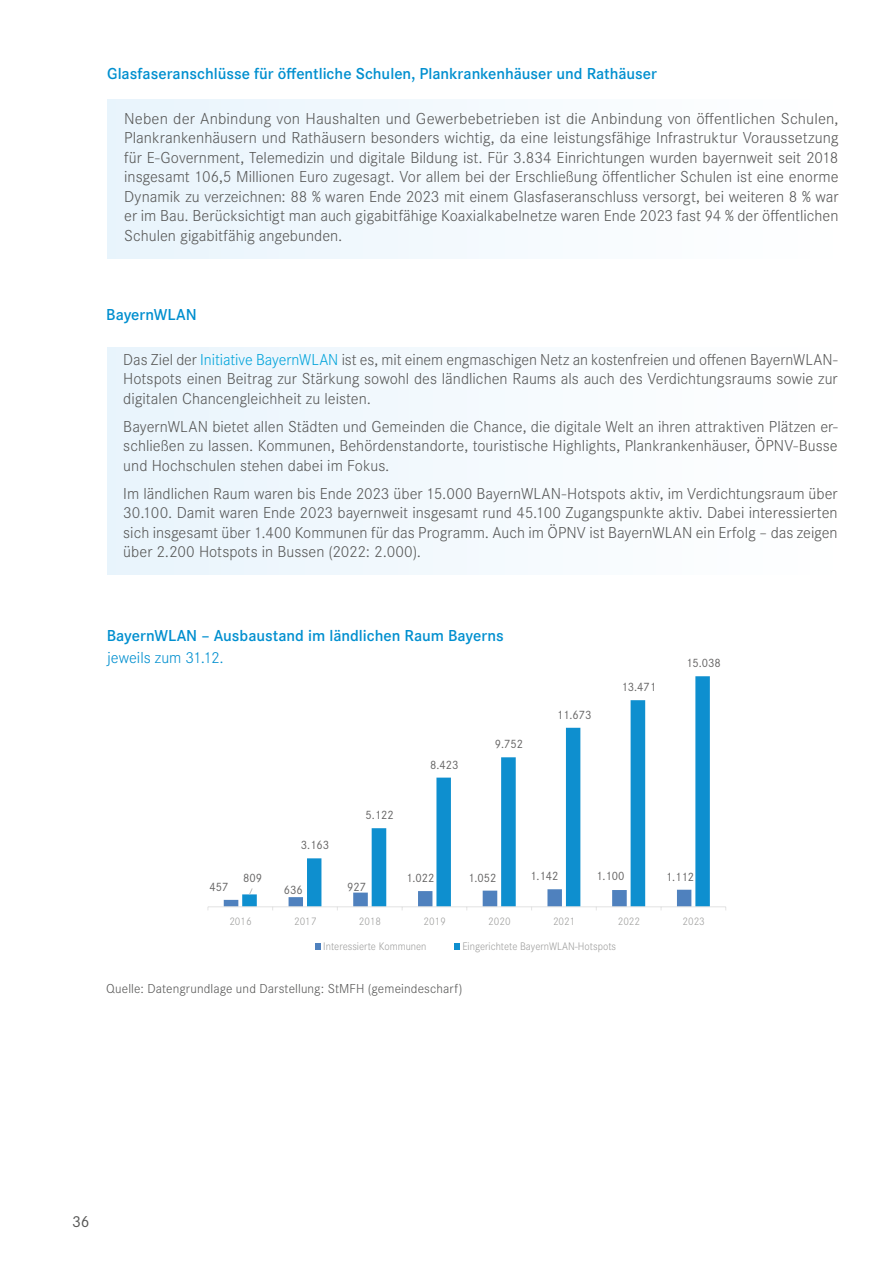
<style>
.page{position:relative;width:893px;height:1263px;background:#fff}
.page>*{position:absolute;margin:0;border:0;box-sizing:border-box;transform-origin:0 0}
.t1{font:300 16.5px/19.5px "Corporate S Pro";color:#575756;text-align:justify}
.t2{font:600 16.5px/22.5px "Corporate S Pro";color:#008fcf}
.t3{font:16.5px "Corporate S Pro";color:#575756}
.t4{font:300 13.5px "Corporate S Pro";letter-spacing:.01em;color:#575756}
.t5{font:12.6px "Corporate S Pro";color:#646363;scale:.94 1}
.t6{font:300 11.4px "Corporate S Pro";color:#9d9d9c;scale:.94 1}
.s1{color:#00a3da}
.s2{font-weight:300}
</style>
<div class="page">
<div style="left:107px;top:347px;width:740px;height:227px;background:#f3f9fd"></div>
<svg style="left:307px;top:676px;width:403px;height:230px"></svg>
<hr style="left:208px;top:906px;width:518px;height:1px;background:#e3e3e3">
<svg style="left:224px;top:887px;width:467px;height:23px"></svg>
<svg style="left:315px;top:944px;width:6px;height:6px"></svg>
<svg style="left:454px;top:944px;width:6px;height:6px"></svg>
<div style="left:107px;top:99px;width:740px;height:159px;background:#f4f9fe"></div>
<p class="t2" style="left:107px;top:61px;width:551px">Glasfaseranschlüsse für öffentliche Schulen, Plankrankenhäuser und Rathäuser</p>
<p class="t1" style="left:124px;top:108px;width:716px">Neben der Anbindung von Haushalten und Gewerbebetrieben ist die Anbindung von öffentlichen Schulen, Plankrankenhäusern und Rathäusern besonders wichtig, da eine leistungsfähige Infrastruktur Voraussetzung für E-Government, Telemedizin und digitale Bildung ist. Für 3.834 Einrichtungen wurden bayernweit seit 2018 insgesamt 106,5 Millionen Euro zugesagt. Vor allem bei der Erschließung öffentlicher Schulen ist eine enorme Dynamik zu verzeichnen: 88 % waren Ende 2023 mit einem Glasfaseranschluss versorgt, bei weiteren 8 % war er im Bau. Berücksichtigt man auch gigabitfähige Koaxialkabelnetze waren Ende 2023 fast 94 % der öffentlichen Schulen gigabitfähig angebunden.</p>
<p class="t2" style="left:106px;top:302px;width:92px">BayernWLAN</p>
<p class="t1" style="left:123px;top:348px;width:716px">Das Ziel der <span class="s1">Initiative BayernWLAN</span> ist es, mit einem engmaschigen Netz an kostenfreien und offenen BayernWLAN-Hotspots einen Beitrag zur Stärkung sowohl des ländlichen Raums als auch des Verdichtungsraums sowie zur digitalen Chancengleichheit zu leisten.</p>
<p class="t1" style="left:123px;top:415px;width:716px">BayernWLAN bietet allen Städten und Gemeinden die Chance, die digitale Welt an ihren attraktiven Plätzen er&shy;schließen zu lassen. Kommunen, Behördenstandorte, touristische Highlights, Plankrankenhäuser, ÖPNV-Busse und Hochschulen stehen dabei im Fokus.</p>
<p class="t1" style="left:123px;top:482px;width:716px">Im ländlichen Raum waren bis Ende 2023 über 15.000 BayernWLAN-Hotspots aktiv, im Verdichtungsraum über 30.100. Damit waren Ende 2023 bayernweit insgesamt rund 45.100 Zugangspunkte aktiv. Dabei interessierten sich insgesamt über 1.400 Kommunen für das Programm. Auch im ÖPNV ist BayernWLAN ein Erfolg – das zeigen über 2.200 Hotspots in Bussen (2022: 2.000).</p>
<p class="t2" style="left:107px;top:623px;width:398px">BayernWLAN – Ausbaustand im ländlichen Raum Bayerns <span class="s2">jeweils zum 31.12.</span></p>
<p class="t5" style="left:301px;top:836px;width:32px">3.163</p>
<p class="t5" style="left:365px;top:806px;width:32px">5.122</p>
<p class="t5" style="left:430px;top:755px;width:32px">8.423</p>
<p class="t5" style="left:495px;top:735px;width:32px">9.752</p>
<p class="t5" style="left:557px;top:705px;width:38px">11.673</p>
<p class="t5" style="left:621px;top:678px;width:38px">13.471</p>
<p class="t5" style="left:686px;top:654px;width:38px">15.038</p>
<p class="t5" style="left:243px;top:869px;width:22px">809</p>
<p class="t5" style="left:406px;top:869px;width:32px">1.022</p>
<p class="t5" style="left:468px;top:868px;width:32px">1.052</p>
<p class="t5" style="left:530px;top:867px;width:32px">1.142</p>
<p class="t5" style="left:666px;top:867px;width:32px">1.112</p>
<p class="t5" style="left:596px;top:867px;width:32px">1.100</p>
<p class="t5" style="left:210px;top:877px;width:22px">457</p>
<p class="t5" style="left:284px;top:880px;width:22px">636</p>
<p class="t5" style="left:347px;top:877px;width:22px">927</p>
<p class="t6" style="left:229px;top:913px;width:25px">2016</p>
<p class="t6" style="left:294px;top:913px;width:25px">2017</p>
<p class="t6" style="left:359px;top:913px;width:25px">2018</p>
<p class="t6" style="left:424px;top:913px;width:25px">2019</p>
<p class="t6" style="left:488px;top:913px;width:25px">2020</p>
<p class="t6" style="left:553px;top:913px;width:25px">2021</p>
<p class="t6" style="left:618px;top:913px;width:25px">2022</p>
<p class="t6" style="left:682px;top:913px;width:25px">2023</p>
<p class="t6" style="left:323px;top:938px;width:111px">Interessierte Kommunen</p>
<p class="t6" style="left:462px;top:938px;width:165px">Eingerichtete BayernWLAN-Hotspots</p>
<p class="t4" style="left:106px;top:979px;width:358px">Quelle: Datengrundlage und Darstellung: StMFH (gemeindescharf)</p>
<p class="t3" style="left:72px;top:1209px;width:19px">36</p>
</div>
